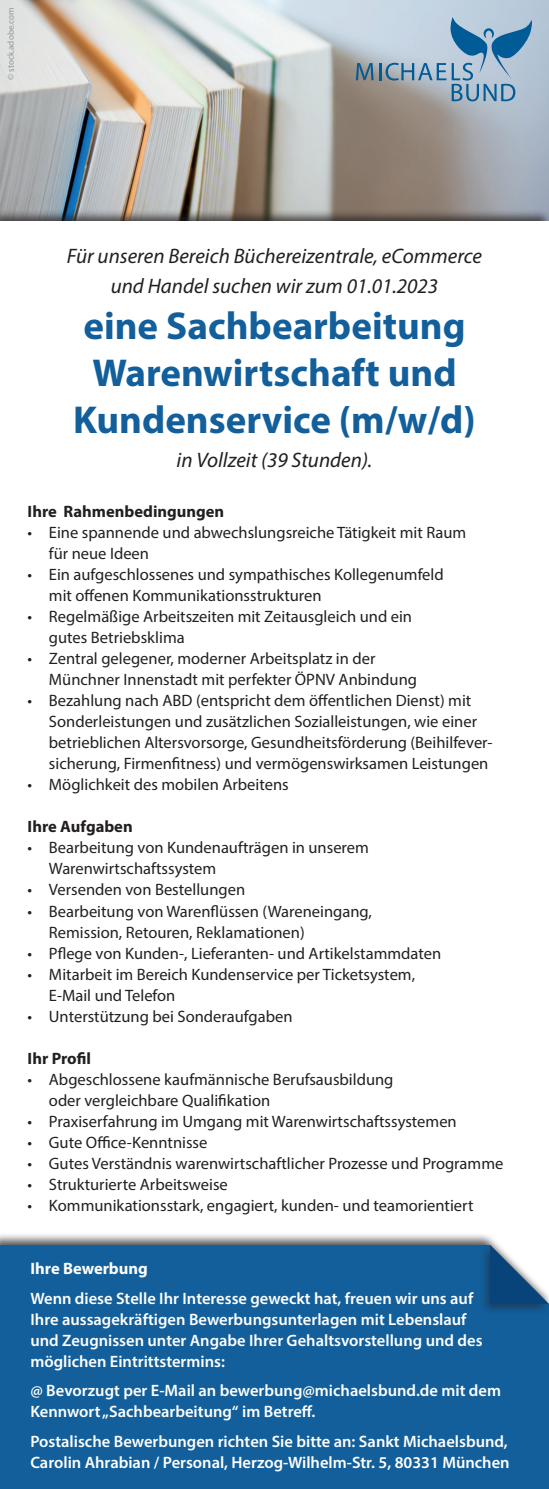
<style>
.page{position:relative;width:549px;height:1489px;background:#fff}
.page>*{position:absolute;margin:0;border:0;box-sizing:border-box;transform-origin:0 0}
.t1{font:700 39px/46.8px "Myriad Pro";color:#125f9b;text-align:center}
.t2{font:italic 21px/30px "Myriad Pro";color:#231f20;text-align:center}
.t3{font:16.5px/21px "Myriad Pro";color:#231f20}
.t4{font:600 16.5px/21px "Myriad Pro";color:#fff}
.t5{font:700 16.5px "Myriad Pro";color:#231f20}
.t6{font:700 16.5px "Myriad Pro";color:#fff}
.t7{font:9px "Myriad Pro";color:#939598}
</style>
<div class="page">
<img style="left:0;top:0;width:549px;height:209px">
<div style="left:0;top:1232px;width:549px;height:256px;background:#231f20;opacity:.75"></div>
<div style="left:0;top:1244px;width:549px;height:244px;background:#125f9b"></div>
<div style="left:479px;top:1241px;width:70px;height:74px;background:#231f20;opacity:.51"></div>
<svg style="left:490px;top:1244px;width:59px;height:59px"></svg>
<svg style="left:356px;top:63px;width:17px;height:17px"></svg>
<svg style="left:379px;top:17px;width:152px;height:84px;background:#95b0c5"></svg>
<p class="t7" style="left:5px;top:79px;width:73px;rotate:-90deg">© stock.adobe.com</p>
<p class="t2" style="left:67px;top:240px;width:416px">Für unseren Bereich Büchereizentrale, eCommerce und Handel suchen wir zum 01.01.2023</p>
<h1 class="t1" style="left:73px;top:301px;width:404px">eine Sachbearbeitung<br>Warenwirtschaft und<br>Kundenservice (m/w/d)</h1>
<p class="t2" style="left:176px;top:444px;width:197px">in Vollzeit (39 Stunden).</p>
<p class="t5" style="left:28px;top:501px;width:198px">Ihre Rahmenbedingungen</p>
<p class="t3" style="left:49px;top:522px;width:418px;text-indent:-21px">• Eine spannende und abwechslungsreiche Tätigkeit mit Raum für neue Ideen</p>
<p class="t3" style="left:49px;top:564px;width:396px;text-indent:-21px">• Ein aufgeschlossenes und sympathisches Kollegenumfeld mit offenen Kommunikationsstrukturen</p>
<p class="t3" style="left:49px;top:606px;width:364px;text-indent:-21px">• Regelmäßige Arbeitszeiten mit Zeitausgleich und ein gutes Betriebsklima</p>
<p class="t3" style="left:49px;top:648px;width:369px;text-indent:-21px">• Zentral gelegener, moderner Arbeitsplatz in der<br>Münchner Innenstadt mit perfekter ÖPNV Anbindung</p>
<p class="t3" style="left:49px;top:690px;width:445px;text-indent:-21px">• Bezahlung nach ABD (entspricht dem öffentlichen Dienst) mit Sonderleistungen und zusätzlichen Sozialleistungen, wie einer betrieblichen Altersvorsorge, Gesundheitsförderung (Beihilfever&shy;sicherung, Firmenfitness) und vermögenswirksamen Leistungen</p>
<p class="t3" style="left:28px;top:774px;width:262px">• Möglichkeit des mobilen Arbeitens</p>
<p class="t5" style="left:28px;top:816px;width:106px">Ihre Aufgaben</p>
<p class="t3" style="left:49px;top:837px;width:321px;text-indent:-21px">• Bearbeitung von Kundenaufträgen in unserem<br>Warenwirtschaftssystem</p>
<p class="t3" style="left:28px;top:879px;width:219px">• Versenden von Bestellungen</p>
<p class="t3" style="left:49px;top:900px;width:324px;text-indent:-21px">• Bearbeitung von Warenflüssen (Wareneingang,<br>Remission, Retouren, Reklamationen)</p>
<p class="t3" style="left:28px;top:942px;width:415px">• Pflege von Kunden-, Lieferanten- und Artikelstammdaten</p>
<p class="t3" style="left:49px;top:963px;width:367px;text-indent:-21px">• Mitarbeit im Bereich Kundenservice per Ticketsystem,<br>E-Mail und Telefon</p>
<p class="t3" style="left:28px;top:1005px;width:266px">• Unterstützung bei Sonderaufgaben</p>
<p class="t5" style="left:28px;top:1047px;width:65px">Ihr Profil</p>
<p class="t3" style="left:49px;top:1068px;width:346px;text-indent:-21px">• Abgeschlossene kaufmännische Berufsausbildung oder vergleichbare Qualifikation</p>
<p class="t3" style="left:28px;top:1110px;width:430px">• Praxiserfahrung im Umgang mit Warenwirtschaftssystemen</p>
<p class="t3" style="left:28px;top:1131px;width:181px">• Gute Office-Kenntnisse</p>
<p class="t3" style="left:28px;top:1152px;width:477px">• Gutes Verständnis warenwirtschaftlicher Prozesse und Programme</p>
<p class="t3" style="left:28px;top:1173px;width:202px">• Strukturierte Arbeitsweise</p>
<p class="t3" style="left:28px;top:1194px;width:447px">• Kommunikationsstark, engagiert, kunden- und teamorientiert</p>
<p class="t6" style="left:30px;top:1257px;width:119px">Ihre Bewerbung</p>
<p class="t4" style="left:30px;top:1287px;width:453px">Wenn diese Stelle Ihr Interesse geweckt hat, freuen wir uns auf Ihre aussagekräftigen Bewerbungsunterlagen mit Lebenslauf und Zeugnissen unter Angabe Ihrer Gehaltsvorstellung und des möglichen Eintrittstermins:</p>
<p class="t4" style="left:30px;top:1379px;width:472px">@ Bevorzugt per E-Mail an bewerbung@michaelsbund.de mit dem<br>Kennwort „Sachbearbeitung“ im Betreff.</p>
<p class="t4" style="left:30px;top:1430px;width:480px">Postalische Bewerbungen richten Sie bitte an: Sankt Michaelsbund,<br>Carolin Ahrabian / Personal, Herzog-Wilhelm-Str. 5, 80331 München</p>
</div>
